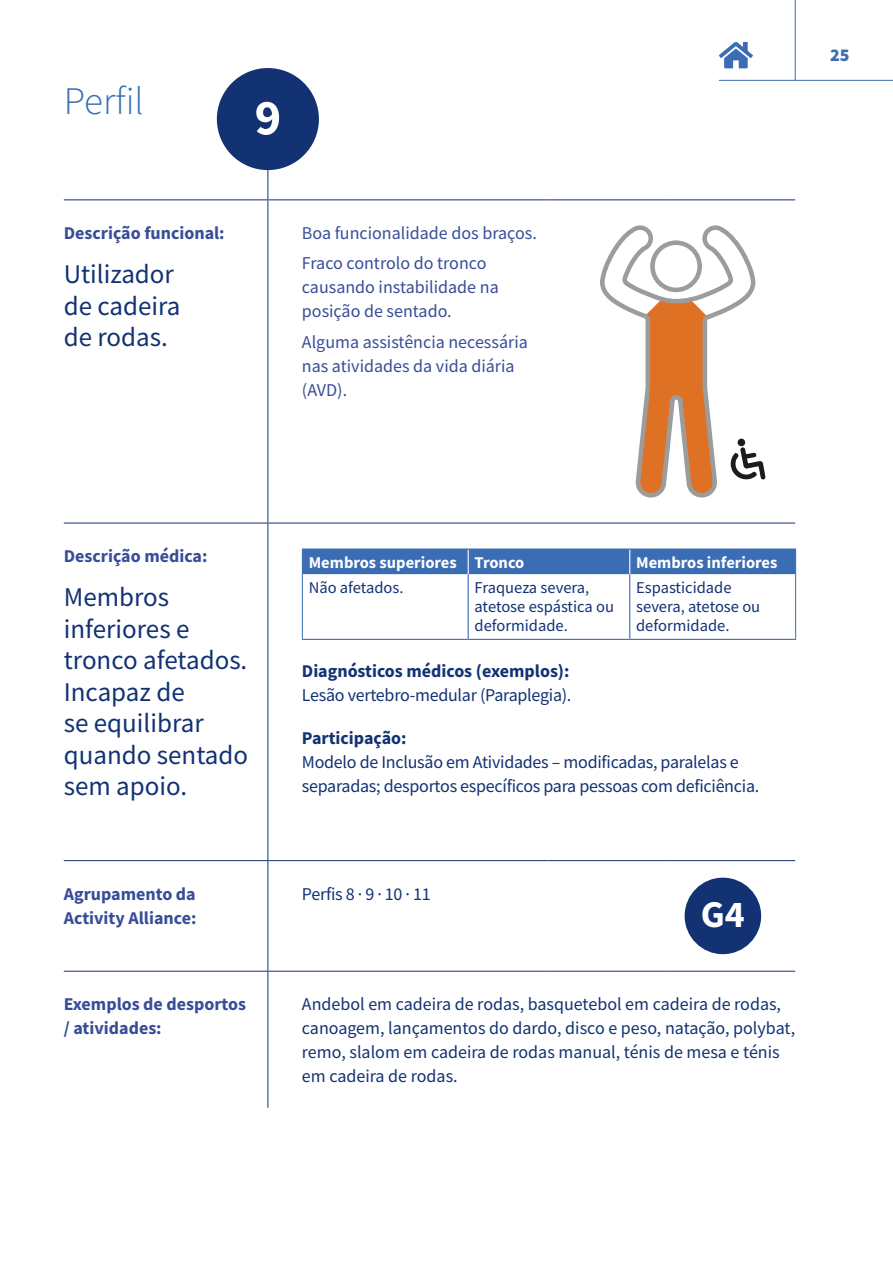
<style>
.page{position:relative;width:893px;height:1263px;background:#fff}
.page>*{position:absolute;margin:0;border:0;box-sizing:border-box;transform-origin:0 0}
.t1{font:700 50.4px "Source Sans Pro";color:#fff}
.t2{font:300 39px "Source Sans Pro";color:#3a6db4}
.t3{font:700 37.8px "Source Sans Pro";color:#fff}
.t4{font:27px/31.5px "Source Sans Pro";color:#123274}
.t5{font:18px/24px "Source Sans Pro";letter-spacing:-.015em;color:#123274}
.t6{font:18px/24px "Source Sans Pro";color:#384d98}
.t7{font:700 18px/24px "Source Sans Pro";color:#384d98}
.t8{font:700 18px "Source Sans Pro";color:#123274}
.t9{font:900 18px "Source Sans Pro";color:#3a6db4}
.t10{font:16.5px/19px "Source Sans Pro";color:#123274}
.t11{font:700 16.5px "Source Sans Pro";color:#fff}
</style>
<div class="page">
<hr style="left:795px;top:0;width:1px;height:80px;background:#3a6db4">
<hr style="left:719px;top:80px;width:174px;height:1px;background:#3a6db4">
<svg style="left:719px;top:42px;width:34px;height:26px"></svg>
<hr style="left:267px;top:85px;width:1px;height:114px;background:#123274">
<hr style="left:64px;top:199px;width:204px;height:1px;background:#123274">
<hr style="left:268px;top:199px;width:281px;height:1px;background:#123274">
<hr style="left:267px;top:200px;width:1px;height:323px;background:#123274">
<hr style="left:549px;top:199px;width:119px;height:1px;background:#123274">
<hr style="left:668px;top:199px;width:127px;height:1px;background:#123274">
<hr style="left:64px;top:523px;width:204px;height:1px;background:#123274">
<hr style="left:268px;top:523px;width:281px;height:1px;background:#123274">
<hr style="left:267px;top:523px;width:1px;height:337px;background:#123274">
<hr style="left:549px;top:523px;width:119px;height:1px;background:#123274">
<hr style="left:668px;top:523px;width:127px;height:1px;background:#123274">
<hr style="left:64px;top:860px;width:204px;height:1px;background:#123274">
<hr style="left:268px;top:860px;width:281px;height:1px;background:#123274">
<hr style="left:267px;top:861px;width:1px;height:110px;background:#123274">
<hr style="left:549px;top:860px;width:119px;height:1px;background:#123274">
<hr style="left:668px;top:860px;width:127px;height:1px;background:#123274">
<hr style="left:64px;top:971px;width:204px;height:1px;background:#123274">
<hr style="left:268px;top:971px;width:281px;height:1px;background:#123274">
<hr style="left:267px;top:972px;width:1px;height:136px;background:#123274">
<hr style="left:549px;top:971px;width:119px;height:1px;background:#123274">
<hr style="left:668px;top:971px;width:127px;height:1px;background:#123274">
<svg style="left:602px;top:226px;width:163px;height:270px"></svg>
<div style="left:302px;top:549px;width:494px;height:25px;background:#3a6db4"></div>
<hr style="left:302px;top:574px;width:1px;height:65px;background:#3a6db4">
<hr style="left:302px;top:639px;width:166px;height:1px;background:#3a6db4">
<hr style="left:468px;top:574px;width:1px;height:65px;background:#3a6db4">
<hr style="left:468px;top:639px;width:162px;height:1px;background:#3a6db4">
<hr style="left:629px;top:574px;width:1px;height:65px;background:#3a6db4">
<hr style="left:795px;top:574px;width:1px;height:65px;background:#3a6db4">
<hr style="left:630px;top:639px;width:166px;height:1px;background:#3a6db4">
<div style="left:685px;top:878px;width:76px;height:76px;background:#123274;border-radius:50%"></div>
<div style="left:217px;top:68px;width:102px;height:102px;background:#123274;border-radius:50%"></div>
<h2 class="t2" style="left:64px;top:77px;width:82px">Perfil</h2>
<h1 class="t1" style="left:255px;top:84px;width:28px">9</h1>
<p class="t7" style="left:64px;top:221px;width:162px">Descrição funcional:</p>
<h3 class="t4" style="left:64px;top:258px;width:118px">Utilizador de cadeira de rodas.</h3>
<p class="t6" style="left:302px;top:218px;width:236px;line-height:30.5px">Boa funcionalidade dos braços.<br>Fraco controlo do tronco</p>
<p class="t6" style="left:302px;top:275px;width:198px">causando instabilidade na posição de sentado.</p>
<p class="t6" style="left:302px;top:330px;width:227px">Alguma assistência necessária nas atividades da vida diária (AVD).</p>
<p class="t9" style="left:830px;top:43px;width:21px">25</p>
<p class="t7" style="left:64px;top:544px;width:145px">Descrição médica:</p>
<h3 class="t4" style="left:64px;top:581px;width:186px">Membros inferiores e tronco afetados.<br>Incapaz de<br>se equilibrar quando sentado sem apoio.</h3>
<p class="t11" style="left:309px;top:551px;width:217px">Membros superiores Tronco</p>
<p class="t11" style="left:636px;top:551px;width:143px">Membros inferiores</p>
<p class="t10" style="left:309px;top:578px;width:96px">Não afetados.</p>
<p class="t10" style="left:475px;top:578px;width:141px">Fraqueza severa, atetose espástica ou deformidade.</p>
<p class="t10" style="left:636px;top:578px;width:126px">Espasticidade severa, atetose ou deformidade.</p>
<p class="t8" style="left:302px;top:659px;width:269px">Diagnósticos médicos (exemplos):</p>
<p class="t5" style="left:302px;top:683px;width:271px">Lesão vertebro-medular (Paraplegia).</p>
<p class="t8" style="left:302px;top:726px;width:106px">Participação:</p>
<p class="t5" style="left:302px;top:750px;width:459px">Modelo de Inclusão em Atividades – modificadas, paralelas e separadas; desportos específicos para pessoas com deficiência.</p>
<p class="t7" style="left:64px;top:881px;width:134px">Agrupamento da<br>Activity Alliance:</p>
<p class="t5" style="left:302px;top:881px;width:130px">Perfis 8 · 9 · 10 · 11</p>
<h3 class="t3" style="left:701px;top:889px;width:46px">G4</h3>
<p class="t7" style="left:64px;top:992px;width:184px">Exemplos de desportos / atividades:</p>
<p class="t5" style="left:302px;top:992px;width:495px">Andebol em cadeira de rodas, basquetebol em cadeira de rodas, canoagem, lançamentos do dardo, disco e peso, natação, polybat, remo, slalom em cadeira de rodas manual, ténis de mesa e ténis em cadeira de rodas.</p>
</div>
